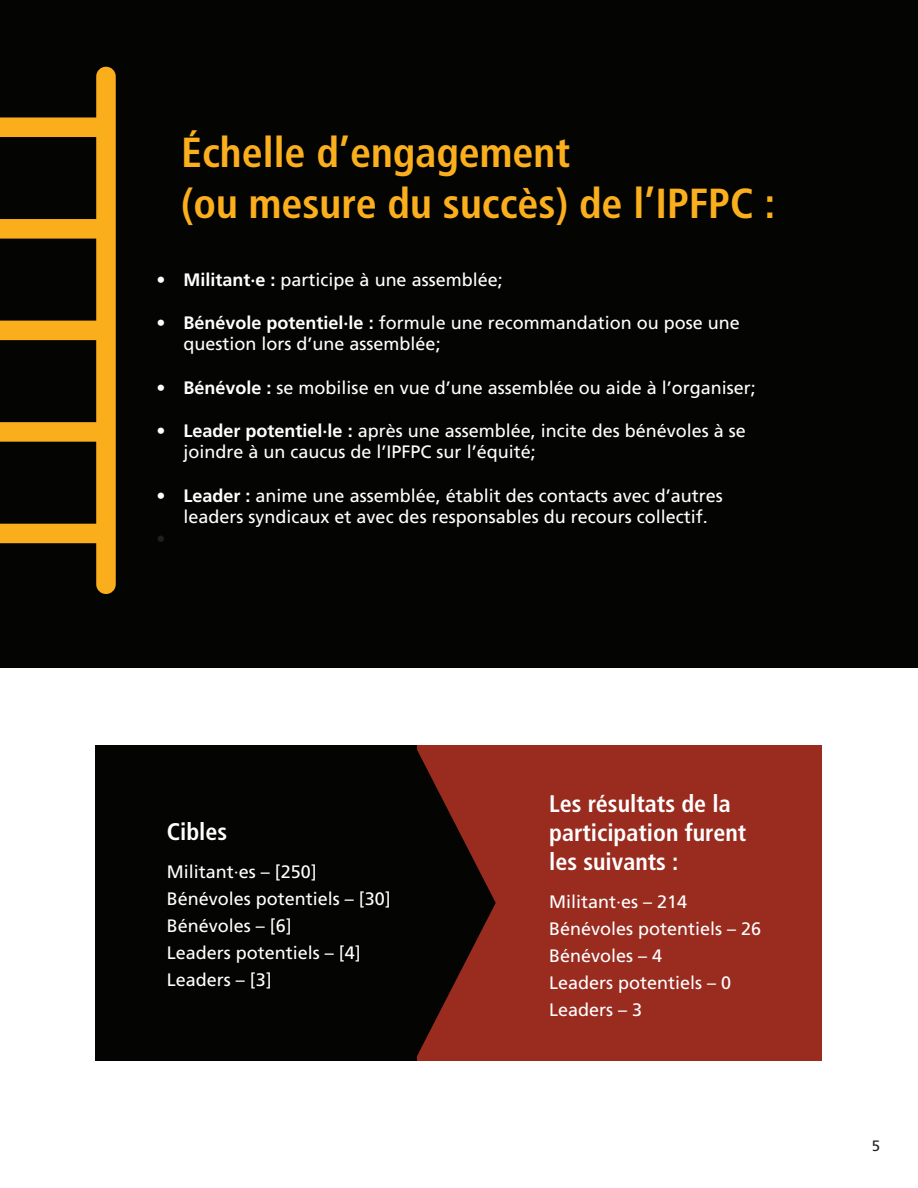
<style>
.page{position:relative;width:918px;height:1188px;background:#fff}
.page>*{position:absolute;margin:0;border:0;box-sizing:border-box;transform-origin:0 0}
.t1{font:700 condensed 42px "Frutiger LT Std";color:#fbaf1d}
.t2{font:700 condensed 24px "Frutiger LT Std";color:#fff}
.t3{font:18px/21.6px "Frutiger LT Std";color:#fff}
.t4{font:18px "Frutiger LT Std";color:#231f20}
.t5{font:15px "Frutiger LT Std";color:#231f20}
.s1{font-weight:700}
</style>
<div class="page">
<div style="left:0;top:0;width:918px;height:667px;background:#040503"></div>
<svg style="left:0;top:67px;width:116px;height:527px"></svg>
<div style="left:95px;top:745px;width:322px;height:316px;background:#040503"></div>
<div style="left:417px;top:745px;width:404px;height:316px;background:#9a2b1f"></div>
<svg style="left:417px;top:750px;width:79px;height:306px"></svg>
<p class="t1" style="left:181px;top:127px;width:391px">Échelle d’engagement</p>
<p class="t1" style="left:181px;top:178px;width:596px">(ou mesure du succès) de l’IPFPC :</p>
<p class="t3" style="left:157px;top:269px;width:348px"><span class="s1">• Militant·e :</span> participe à une assemblée;</p>
<p class="t3" style="left:184px;top:312px;width:558px;text-indent:-27px"><span class="s1">• Bénévole potentiel·le :</span> formule une recommandation ou pose une question lors d’une assemblée;</p>
<p class="t3" style="left:157px;top:377px;width:601px"><span class="s1">• Bénévole :</span> se mobilise en vue d’une assemblée ou aide à l’organiser;</p>
<p class="t3" style="left:184px;top:420px;width:564px;text-indent:-27px"><span class="s1">• Leader potentiel·le :</span> après une assemblée, incite des bénévoles à se joindre à un caucus de l’IPFPC sur l’équité;</p>
<p class="t3" style="left:184px;top:485px;width:541px;text-indent:-27px"><span class="s1">• Leader :</span> anime une assemblée, établit des contacts avec d’autres leaders syndicaux et avec des responsables du recours collectif.</p>
<p class="t4" style="left:157px;top:528px;width:10px">•</p>
<p class="t2" style="left:167px;top:818px;width:62px">Cibles</p>
<p class="t3" style="left:167px;top:861px;width:152px">Militant·es – [250]</p>
<p class="t3" style="left:167px;top:888px;width:226px">Bénévoles potentiels – [30]</p>
<p class="t3" style="left:167px;top:915px;width:127px">Bénévoles – [6]</p>
<p class="t3" style="left:167px;top:942px;width:196px">Leaders potentiels – [4]</p>
<p class="t3" style="left:167px;top:969px;width:107px">Leaders – [3]</p>
<p class="t2" style="left:549px;top:790px;width:183px">Les résultats de la</p>
<p class="t2" style="left:549px;top:819px;width:199px">participation furent</p>
<p class="t2" style="left:549px;top:848px;width:131px">les suivants :</p>
<p class="t3" style="left:549px;top:891px;width:140px">Militant·es – 214</p>
<p class="t3" style="left:549px;top:918px;width:214px">Bénévoles potentiels – 26</p>
<p class="t3" style="left:549px;top:945px;width:115px">Bénévoles – 4</p>
<p class="t3" style="left:549px;top:972px;width:184px">Leaders potentiels – 0</p>
<p class="t3" style="left:549px;top:999px;width:95px">Leaders – 3</p>
<p class="t5" style="left:872px;top:1137px;width:10px">5</p>
</div>
